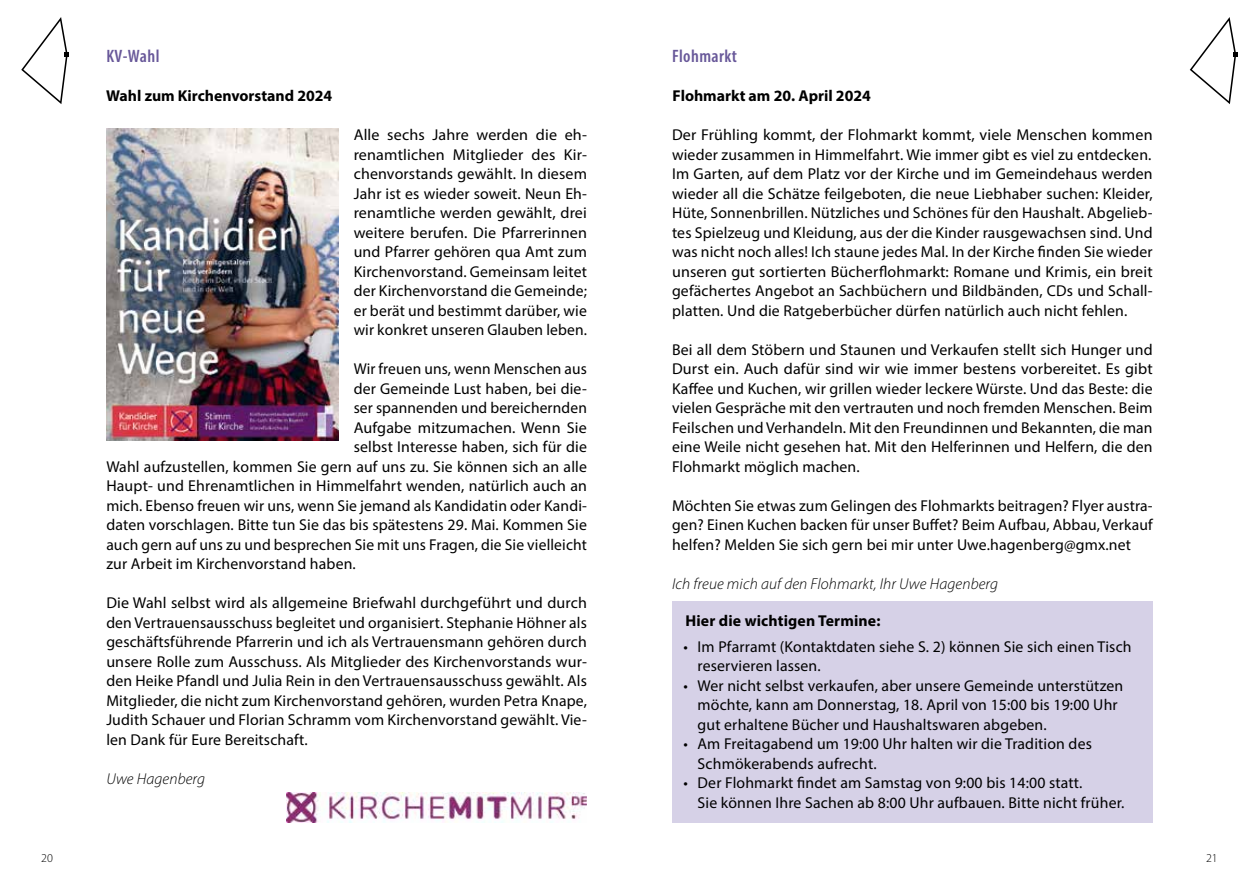
<style>
.page{position:relative;width:1259px;height:893px;background:#fff}
.page>*{position:absolute;margin:0;border:0;box-sizing:border-box;transform-origin:0 0}
.t1{font:600 condensed 18px "Myriad Pro";letter-spacing:.025em;color:#685899}
.t2{font:15.75px/19.5px "Myriad Pro";letter-spacing:.01em;color:#000;text-align:justify}
.t3{font:700 15.75px "Myriad Pro";color:#000}
.t4{font:italic 300 15.75px "Myriad Pro";letter-spacing:.01em;color:#000}
.t5{font:300 12px "Myriad Pro";color:#000}
</style>
<div class="page">
<svg style="left:21px;top:17px;width:48px;height:87px"></svg>
<svg style="left:1189px;top:17px;width:48px;height:87px"></svg>
<img style="left:287px;top:792px;width:300px;height:31px">
<img style="left:106px;top:129px;width:233px;height:312px">
<div style="left:672px;top:601px;width:480px;height:222px;background:#d6d1e7"></div>
<p class="t1" style="left:106px;top:45px;width:55px">KV-Wahl</p>
<p class="t1" style="left:672px;top:45px;width:67px">Flohmarkt</p>
<p class="t3" style="left:106px;top:85px;width:227px">Wahl zum Kirchenvorstand 2024</p>
<p class="t3" style="left:672px;top:85px;width:200px">Flohmarkt am 20. April 2024</p>
<p class="t2" style="left:354px;top:125px;width:235px">Alle sechs Jahre werden die eh&shy;renamtlichen Mitglieder des Kir&shy;chenvorstands gewählt. In diesem Jahr ist es wieder soweit. Neun Eh&shy;renamtliche werden gewählt, drei weitere berufen. Die Pfarrerinnen und Pfarrer gehören qua Amt zum Kirchenvorstand. Gemeinsam leitet der Kirchenvorstand die Gemeinde; er berät und bestimmt darüber, wie wir konkret unseren Glauben leben.</p>
<p class="t2" style="left:354px;top:359px;width:235px">Wir freuen uns, wenn Menschen aus</p>
<p class="t2" style="left:354px;top:378px;width:235px">der Gemeinde Lust haben, bei die-</p>
<p class="t2" style="left:354px;top:398px;width:235px">ser spannenden und bereichernden</p>
<p class="t2" style="left:354px;top:417px;width:235px">Aufgabe mitzumachen. Wenn Sie</p>
<p class="t2" style="left:354px;top:437px;width:235px">selbst Interesse haben, sich für die</p>
<p class="t2" style="left:106px;top:456px;width:482px">Wahl aufzustellen, kommen Sie gern auf uns zu. Sie können sich an alle</p>
<p class="t2" style="left:106px;top:476px;width:482px">Haupt- und Ehrenamtlichen in Himmelfahrt wenden, natürlich auch an</p>
<p class="t2" style="left:106px;top:495px;width:482px">mich. Ebenso freuen wir uns, wenn Sie jemand als Kandidatin oder Kandi-</p>
<p class="t2" style="left:106px;top:515px;width:482px">daten vorschlagen. Bitte tun Sie das bis spätestens 29. Mai. Kommen Sie</p>
<p class="t2" style="left:106px;top:534px;width:482px">auch gern auf uns zu und besprechen Sie mit uns Fragen, die Sie vielleicht</p>
<p class="t2" style="left:106px;top:554px;width:251px">zur Arbeit im Kirchenvorstand haben.</p>
<p class="t2" style="left:106px;top:593px;width:482px">Die Wahl selbst wird als allgemeine Briefwahl durchgeführt und durch den Vertrauensausschuss begleitet und organisiert. Stephanie Höhner als geschäftsführende Pfarrerin und ich als Vertrauensmann gehören durch unsere Rolle zum Ausschuss. Als Mitglieder des Kirchenvorstands wur&shy;den Heike Pfandl und Julia Rein in den Vertrauensausschuss gewählt. Als Mitglieder, die nicht zum Kirchenvorstand gehören, wurden Petra Knape, Judith Schauer und Florian Schramm vom Kirchenvorstand gewählt. Vie&shy;len Dank für Eure Bereitschaft.</p>
<p class="t4" style="left:106px;top:769px;width:100px">Uwe Hagenberg</p>
<p class="t2" style="left:672px;top:125px;width:482px">Der Frühling kommt, der Flohmarkt kommt, viele Menschen kommen wieder zusammen in Himmelfahrt. Wie immer gibt es viel zu entdecken.<br>Im Garten, auf dem Platz vor der Kirche und im Gemeindehaus werden wieder all die Schätze feilgeboten, die neue Liebhaber suchen: Kleider, Hüte, Sonnenbrillen. Nützliches und Schönes für den Haushalt. Abgelieb&shy;tes Spielzeug und Kleidung, aus der die Kinder rausgewachsen sind. Und was nicht noch alles! Ich staune jedes Mal. In der Kirche finden Sie wieder unseren gut sortierten Bücherflohmarkt: Romane und Krimis, ein breit gefächertes Angebot an Sachbüchern und Bildbänden, CDs und Schall&shy;platten. Und die Ratgeberbücher dürfen natürlich auch nicht fehlen.</p>
<p class="t2" style="left:672px;top:339px;width:482px">Bei all dem Stöbern und Staunen und Verkaufen stellt sich Hunger und Durst ein. Auch dafür sind wir wie immer bestens vorbereitet. Es gibt Kaffee und Kuchen, wir grillen wieder leckere Würste. Und das Beste: die vielen Gespräche mit den vertrauten und noch fremden Menschen. Beim Feilschen und Verhandeln. Mit den Freundinnen und Bekannten, die man eine Weile nicht gesehen hat. Mit den Helferinnen und Helfern, die den Flohmarkt möglich machen.</p>
<p class="t2" style="left:672px;top:495px;width:482px">Möchten Sie etwas zum Gelingen des Flohmarkts beitragen? Flyer austra&shy;gen? Einen Kuchen backen für unser Buffet? Beim Aufbau, Abbau, Verkauf helfen? Melden Sie sich gern bei mir unter Uwe.hagenberg@gmx.net</p>
<p class="t4" style="left:672px;top:574px;width:327px">Ich freue mich auf den Flohmarkt, Ihr Uwe Hagenberg</p>
<p class="t3" style="left:685px;top:610px;width:197px">Hier die wichtigen Termine:</p>
<p class="t2" style="left:697px;top:636px;width:435px;text-indent:-14px">• Im Pfarramt (Kontaktdaten siehe S. 2) können Sie sich einen Tisch reservieren lassen.</p>
<p class="t2" style="left:697px;top:675px;width:427px;text-align:left;text-indent:-14px">• Wer nicht selbst verkaufen, aber unsere Gemeinde unterstützen möchte, kann am Donnerstag, 18. April von 15:00 bis 19:00 Uhr gut erhaltene Bücher und Haushaltswaren abgeben.</p>
<p class="t2" style="left:697px;top:734px;width:396px;text-indent:-14px">• Am Freitagabend um 19:00 Uhr halten wir die Tradition des<br>Schmökerabends aufrecht.</p>
<p class="t2" style="left:697px;top:773px;width:428px;text-indent:-14px">• Der Flohmarkt findet am Samstag von 9:00 bis 14:00 statt.<br>Sie können Ihre Sachen ab 8:00 Uhr aufbauen. Bitte nicht früher.</p>
<p class="t5" style="left:41px;top:850px;width:13px">20</p>
<p class="t5" style="left:1206px;top:850px;width:13px">21</p>
</div>
